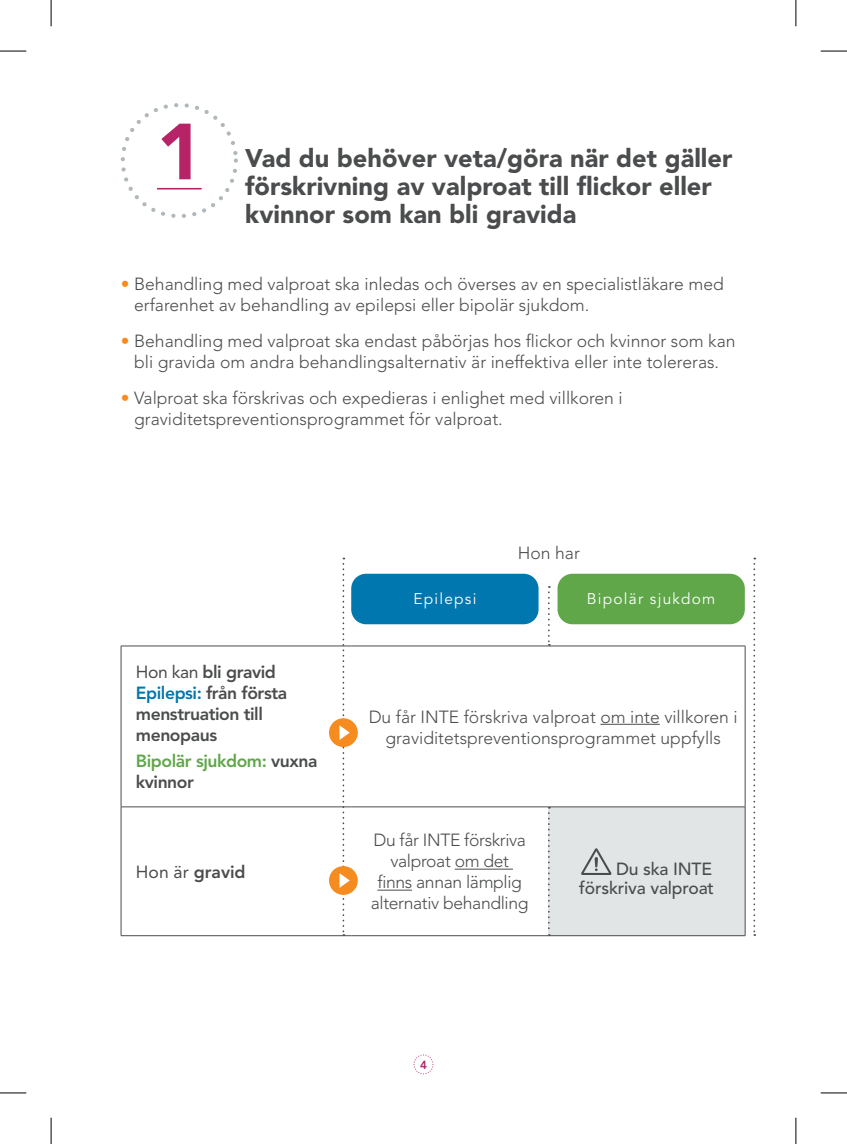
<style>
.page{position:relative;width:847px;height:1144px;background:#fff}
.page>*{position:absolute;margin:0;border:0;box-sizing:border-box;transform-origin:0 0}
.t1{font:900 78.58px "Avenir LT Std";color:#b62467}
.t2{font:900 25.38px/28px "Avenir LT Std";color:#4b4c4d}
.t3{font:300 17.5px/21px "Avenir LT Std";color:#4b4c4d}
.t4{font:800 17.5px/21px "Avenir LT Std";letter-spacing:-.025em;color:#4b4c4d}
.t5{font:300 17.5px/21px "Avenir LT Std";letter-spacing:-.02em;color:#4b4c4d;text-align:center}
.t6{font:800 17.5px/21px "Avenir LT Std";letter-spacing:-.025em;color:#5fa749}
.t7{font:500 17.5px/19.2px "Avenir LT Std";letter-spacing:-.01em;color:#4b4c4d;text-align:right}
.t8{font:15.4px "Avenir LT Std";letter-spacing:.08em;color:#fff}
.t9{font:800 11.72px "Avenir LT Std";color:#b62467}
.s1{color:#f68b1f}
.s2{font-weight:400}
.s3{color:#0077ae}
.s4{color:#4b4c4d}
</style>
<div class="page">
<svg style="left:413px;top:1054px;width:20px;height:20px"></svg>
<svg style="left:121px;top:103px;width:117px;height:115px"></svg>
<hr style="left:157px;top:188px;width:44px;height:1px;background:#b62467">
<div style="left:548px;top:807px;width:196px;height:129px;background:#e2e5e6"></div>
<hr style="left:121px;top:646px;width:230px;height:1px;background:#4b4c4d">
<hr style="left:121px;top:646px;width:1px;height:161px;background:#4b4c4d">
<hr style="left:351px;top:646px;width:197px;height:1px;background:#4b4c4d">
<hr style="left:548px;top:646px;width:197px;height:1px;background:#4b4c4d">
<hr style="left:744px;top:646px;width:1px;height:161px;background:#4b4c4d">
<hr style="left:121px;top:806px;width:230px;height:1px;background:#4b4c4d">
<hr style="left:121px;top:807px;width:1px;height:128px;background:#4b4c4d">
<hr style="left:351px;top:806px;width:197px;height:1px;background:#4b4c4d">
<hr style="left:548px;top:806px;width:197px;height:1px;background:#4b4c4d">
<hr style="left:744px;top:807px;width:1px;height:128px;background:#4b4c4d">
<hr style="left:121px;top:935px;width:230px;height:1px;background:#4b4c4d">
<hr style="left:351px;top:935px;width:197px;height:1px;background:#4b4c4d">
<hr style="left:548px;top:935px;width:197px;height:1px;background:#4b4c4d">
<hr style="left:600px;top:724px;width:59px;height:1px;background:#4b4c4d">
<hr style="left:454px;top:869px;width:58px;height:1px;background:#4b4c4d">
<hr style="left:377px;top:890px;width:35px;height:1px;background:#4b4c4d">
<svg style="left:581px;top:848px;width:30px;height:27px"></svg>
<svg style="left:753px;top:558px;width:2px;height:378px"></svg>
<svg style="left:547px;top:807px;width:2px;height:129px"></svg>
<svg style="left:547px;top:586px;width:2px;height:60px"></svg>
<div style="left:329px;top:718px;width:28px;height:29px;background:#f68b1f;border-radius:50%"></div>
<div style="left:329px;top:866px;width:28px;height:29px;background:#f68b1f;border-radius:50%"></div>
<svg style="left:339px;top:558px;width:10px;height:378px"></svg>
<div style="left:351px;top:574px;width:187px;height:50px;background:#0077ae;border-radius:15px"></div>
<div style="left:557px;top:574px;width:187px;height:50px;background:#5fa749;border-radius:15px"></div>
<svg style="left:0;top:51px;width:26px;height:1px"></svg>
<svg style="left:820px;top:51px;width:26px;height:1px"></svg>
<svg style="left:0;top:1092px;width:26px;height:1px"></svg>
<svg style="left:820px;top:1092px;width:26px;height:1px"></svg>
<svg style="left:51px;top:0;width:1px;height:26px"></svg>
<svg style="left:51px;top:1118px;width:1px;height:26px"></svg>
<svg style="left:795px;top:0;width:1px;height:26px"></svg>
<svg style="left:795px;top:1118px;width:1px;height:26px"></svg>
<p class="t1" style="left:156px;top:104px;width:48px">1</p>
<p class="t2" style="left:245px;top:144px;width:488px">Vad du behöver veta/göra när det gäller förskrivning av valproat till flickor eller kvinnor som kan bli gravida</p>
<p class="t3" style="left:134px;top:273px;width:591px;text-indent:-13px"><span class="s1">•</span> Behandling med valproat ska inledas och överses av en specialistläkare med erfarenhet av behandling av epilepsi eller bipolär sjukdom.</p>
<p class="t3" style="left:121px;top:330px;width:616px;text-align:center"><span class="s1">•</span> Behandling med valproat ska endast påbörjas hos flickor och kvinnor som kan bli gravida om andra behandlingsalternativ är ineffektiva eller inte tolereras.</p>
<p class="t3" style="left:134px;top:387px;width:490px;text-indent:-13px"><span class="s1">•</span> Valproat ska förskrivas och expedieras i enlighet med villkoren i graviditetspreventionsprogrammet för valproat.</p>
<p class="t3" style="left:517px;top:542px;width:63px">Hon har</p>
<p class="t4" style="left:136px;top:661px;width:153px"><span class="s2">Hon kan</span> bli gravid<br><span class="s3">Epilepsi:</span> från första menstruation till menopaus</p>
<p class="t6" style="left:136px;top:750px;width:183px">Bipolär sjukdom: <span class="s4">vuxna kvinnor</span></p>
<p class="t4" style="left:136px;top:861px;width:111px"><span class="s2">Hon är</span> gravid</p>
<p class="t8" style="left:413px;top:590px;width:64px">Epilepsi</p>
<p class="t8" style="left:586px;top:590px;width:130px">Bipolär sjukdom</p>
<p class="t3" style="left:368px;top:706px;width:370px;text-align:center">Du får INTE förskriva valproat om inte villkoren i graviditetspreventionsprogrammet uppfylls</p>
<p class="t5" style="left:370px;top:830px;width:159px">Du får INTE förskriva valproat om det finns annan lämplig alternativ behandling</p>
<p class="t7" style="left:579px;top:860px;width:136px">Du ska INTE förskriva valproat</p>
<p class="t9" style="left:420px;top:1058px;width:8px">4</p>
</div>
